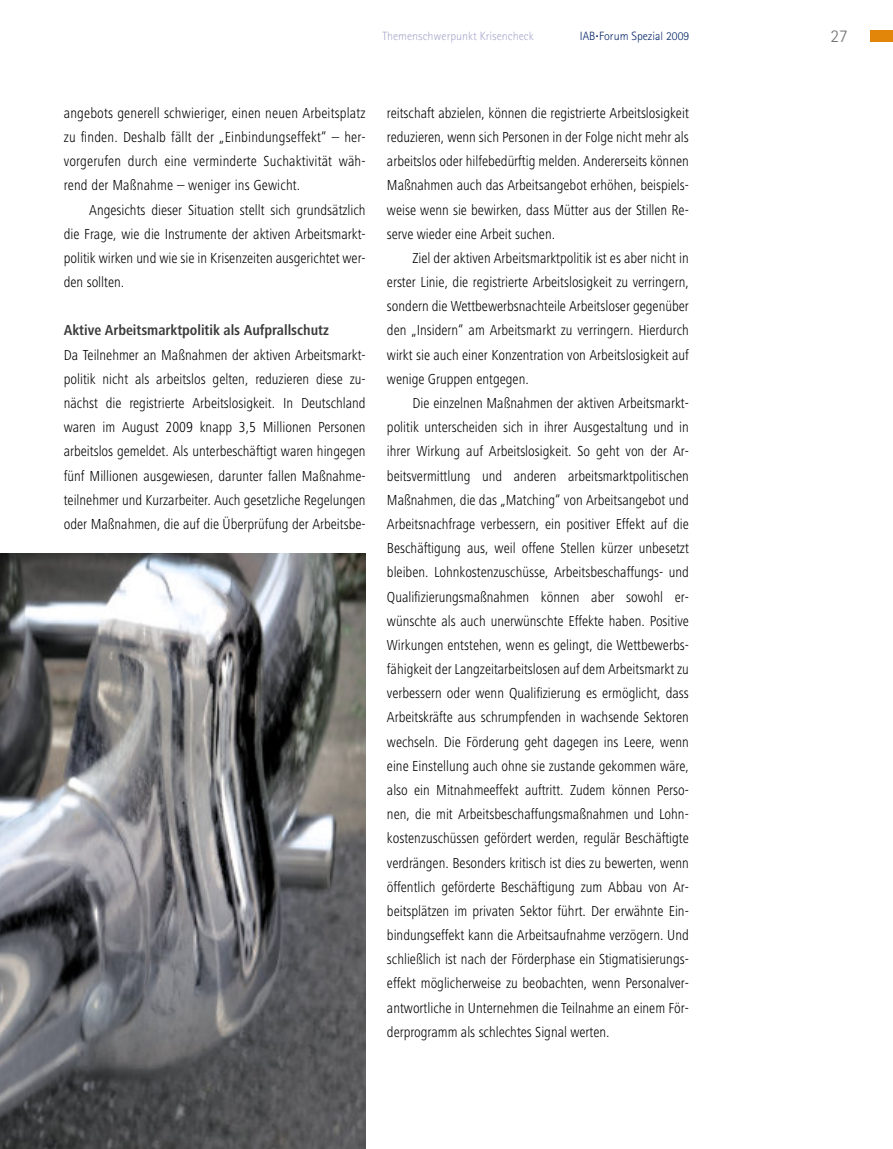
<style>
.page{position:relative;width:893px;height:1149px;background:#fff}
.page>*{position:absolute;margin:0;border:0;box-sizing:border-box;transform-origin:0 0}
.t1{font:300 18px "Rotis Sans Serif";color:#737373}
.t2{font:300 condensed 15px/24.2px "Frutiger Next LT";color:#000;text-align:justify}
.t3{font:700 condensed 15px "Frutiger Next LT";color:#3b3b3b}
.t4{font:300 12px "Rotis Sans Serif";color:#a8a8cc}
.t5{font:300 12px "Rotis Sans Serif";color:#042566}
</style>
<div class="page">
<img style="left:0;top:553px;width:366px;height:595px">
<div style="left:870px;top:30px;width:23px;height:12px;background:#e2860a"></div>
<p class="t4" style="left:382px;top:32px;width:153px">Themenschwerpunkt Krisencheck</p>
<p class="t5" style="left:580px;top:32px;width:111px">IAB<sup>.</sup> Forum Spezial 2009</p>
<p class="t1" style="left:830px;top:30px;width:19px">27</p>
<p class="t2" style="left:64px;top:101px;width:303px">angebots generell schwieriger, einen neuen Arbeitsplatz zu finden. Deshalb fällt der „Einbindungseffekt“ – her&shy;vorgerufen durch eine verminderte Suchaktivität wäh&shy;rend der Maßnahme – weniger ins Gewicht.</p>
<p class="t2" style="left:64px;top:198px;width:303px;text-indent:26px">Angesichts dieser Situation stellt sich grundsätzlich die Frage, wie die Instrumente der aktiven Arbeitsmarkt&shy;politik wirken und wie sie in Krisenzeiten ausgerichtet wer&shy;den sollten.</p>
<p class="t3" style="left:64px;top:324px;width:267px">Aktive Arbeitsmarktpolitik als Aufprallschutz</p>
<p class="t2" style="left:64px;top:343px;width:303px">Da Teilnehmer an Maßnahmen der aktiven Arbeitsmarkt&shy;politik nicht als arbeitslos gelten, reduzieren diese zu&shy;nächst die registrierte Arbeitslosigkeit. In Deutschland waren im August 2009 knapp 3,5 Millionen Personen arbeitslos gemeldet. Als unterbeschäftigt waren hingegen fünf Millionen ausgewiesen, darunter fallen Maßnahme&shy;teilnehmer und Kurzarbeiter. Auch gesetzliche Regelungen oder Maßnahmen, die auf die Überprüfung der Arbeitsbe-</p>
<p class="t2" style="left:387px;top:101px;width:303px">reitschaft abzielen, können die registrierte Arbeitslosigkeit reduzieren, wenn sich Personen in der Folge nicht mehr als arbeitslos oder hilfebedürftig melden. Andererseits können Maßnahmen auch das Arbeitsangebot erhöhen, beispiels&shy;weise wenn sie bewirken, dass Mütter aus der Stillen Re&shy;serve wieder eine Arbeit suchen.</p>
<p class="t2" style="left:387px;top:246px;width:303px;text-indent:26px">Ziel der aktiven Arbeitsmarktpolitik ist es aber nicht in erster Linie, die registrierte Arbeitslosigkeit zu verringern, sondern die Wettbewerbsnachteile Arbeitsloser gegenüber den „Insidern“ am Arbeitsmarkt zu verringern. Hierdurch wirkt sie auch einer Konzentration von Arbeitslosigkeit auf wenige Gruppen entgegen.</p>
<p class="t2" style="left:387px;top:391px;width:303px;text-indent:26px">Die einzelnen Maßnahmen der aktiven Arbeitsmarkt&shy;politik unterscheiden sich in ihrer Ausgestaltung und in ihrer Wirkung auf Arbeitslosigkeit. So geht von der Ar&shy;beitsvermittlung und anderen arbeitsmarktpolitischen Maßnahmen, die das „Matching“ von Arbeitsangebot und Arbeitsnachfrage verbessern, ein positiver Effekt auf die Beschäftigung aus, weil offene Stellen kürzer unbesetzt bleiben. Lohnkostenzuschüsse, Arbeitsbeschaffungs- und Qualifizierungsmaßnahmen können aber sowohl er&shy;wünschte als auch unerwünschte Effekte haben. Positive Wirkungen entstehen, wenn es gelingt, die Wettbewerbs&shy;fähigkeit der Langzeitarbeitslosen auf dem Arbeitsmarkt zu verbessern oder wenn Qualifizierung es ermöglicht, dass Arbeitskräfte aus schrumpfenden in wachsende Sektoren wechseln. Die Förderung geht dagegen ins Leere, wenn eine Einstellung auch ohne sie zustande gekommen wäre, also ein Mitnahmeeffekt auftritt. Zudem können Perso&shy;nen, die mit Arbeitsbeschaffungsmaßnahmen und Lohn&shy;kostenzuschüssen gefördert werden, regulär Beschäftigte verdrängen. Besonders kritisch ist dies zu bewerten, wenn öffentlich geförderte Beschäftigung zum Abbau von Ar&shy;beitsplätzen im privaten Sektor führt. Der erwähnte Ein&shy;bindungseffekt kann die Arbeitsaufnahme verzögern. Und schließlich ist nach der Förderphase ein Stigmatisierungs&shy;effekt möglicherweise zu beobachten, wenn Personalver&shy;antwortliche in Unternehmen die Teilnahme an einem För&shy;derprogramm als schlechtes Signal werten.</p>
</div>
